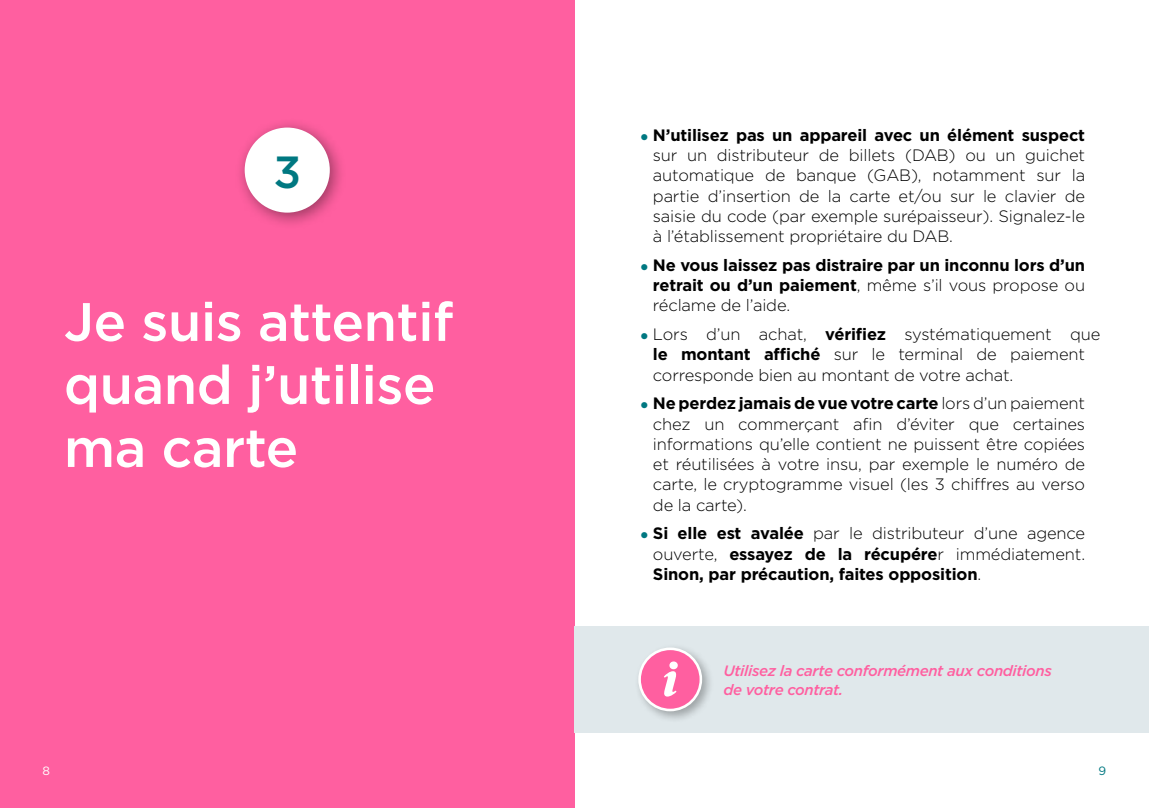
<style>
.page{position:relative;width:1149px;height:808px;background:#fff}
.page>*{position:absolute;margin:0;border:0;box-sizing:border-box;transform-origin:0 0}
.H1_-_chapitres{font:500 54px/63px "Gotham";letter-spacing:-.01em;color:#fff}
.H1_-_chapitres-2{font:500 45px "Gotham";color:#007881}
.Texte_puce{font:300 16.5px/20.2px "Gotham";letter-spacing:-.01em;color:#000;text-align:justify}
.Texte_puce-2{font:700 16.5px/20.2px "Gotham";letter-spacing:-.01em;color:#000;text-align:justify}
.info_texte{font:italic 500 15px/19.5px "Gotham";letter-spacing:-.025em;color:#ff5fa0}
.t1{font:12px "Gotham";color:#fff}
.t2{font:12px "Gotham";color:#007881}
.s1{color:#007881}
.s2{font-weight:700}
.s3{font-weight:300}
</style>
<div class="page">
<div style="left:0;top:0;width:574px;height:808px;background:#ff5fa0"></div>
<div style="left:233px;top:116px;width:114px;height:114px;background:#000;opacity:.4"></div>
<div style="left:244px;top:128px;width:86px;height:85px;background:#fff;border-radius:50%"></div>
<div style="left:574px;top:626px;width:574px;height:106px;background:#e0e8eb"></div>
<div style="left:634px;top:644px;width:80px;height:79px;background:#000;opacity:.3"></div>
<div style="left:639px;top:649px;width:61px;height:61px;background:#ff5fa0;border-radius:50%"></div>
<div style="left:638px;top:647px;width:64px;height:64px;border:3px solid #fff;border-radius:50%"></div>
<svg style="left:664px;top:661px;width:13px;height:35px"></svg>
<h1 class="H1_-_chapitres-2" style="left:273px;top:143px;width:29px">3</h1>
<h1 class="H1_-_chapitres" style="left:64px;top:290px;width:391px">Je suis attentif quand j’utilise ma carte</h1>
<p class="Texte_puce" style="left:652px;top:124px;width:433px;text-indent:-13px"><span class="s1">●</span> <span class="s2">N’utilisez pas un appareil avec un élément suspect </span>sur un distributeur de billets (DAB) ou un guichet automatique de banque (GAB), notamment sur la partie d’insertion de la carte et/ou sur le clavier de saisie du code (par exemple surépaisseur). Signalez-le à l’établissement propriétaire du DAB.</p>
<p class="Texte_puce-2" style="left:652px;top:255px;width:433px;text-indent:-13px"><span class="s1">●</span> Ne vous laissez pas distraire par un inconnu lors d’un retrait ou d’un paiement<span class="s3">, même s’il vous propose ou réclame de l’aide.</span></p>
<p class="Texte_puce" style="left:652px;top:324px;width:449px;text-align:left;text-indent:-13px"><span class="s1">●</span> Lors d’un achat, <span class="s2">vérifiez</span> systématiquement que <span class="s2">le montant affiché</span> sur le terminal de paiement corresponde bien au montant de votre achat.</p>
<p class="Texte_puce" style="left:652px;top:393px;width:433px;text-indent:-13px"><span class="s1">●</span> <span class="s2">Ne perdez jamais de vue votre carte</span> lors d’un paiement chez un commerçant afin d’éviter que certaines informations qu’elle contient ne puissent être copiées et réutilisées à votre insu, par exemple le numéro de carte, le cryptogramme visuel (les 3 chiffres au verso de la carte).</p>
<p class="Texte_puce-2" style="left:652px;top:523px;width:433px;text-indent:-13px"><span class="s1">●</span> Si elle est avalée <span class="s3">par le distributeur d’une agence ouverte,</span> essayez de la récupére<span class="s3">r immédiatement.<br></span>Sinon, par précaution, faites opposition<span class="s3">.</span></p>
<p class="info_texte" style="left:723px;top:660px;width:330px">Utilisez la carte conformément aux conditions de votre contrat.</p>
<p class="t1" style="left:43px;top:763px;width:9px">8</p>
<p class="t2" style="left:1098px;top:763px;width:9px">9</p>
</div>
